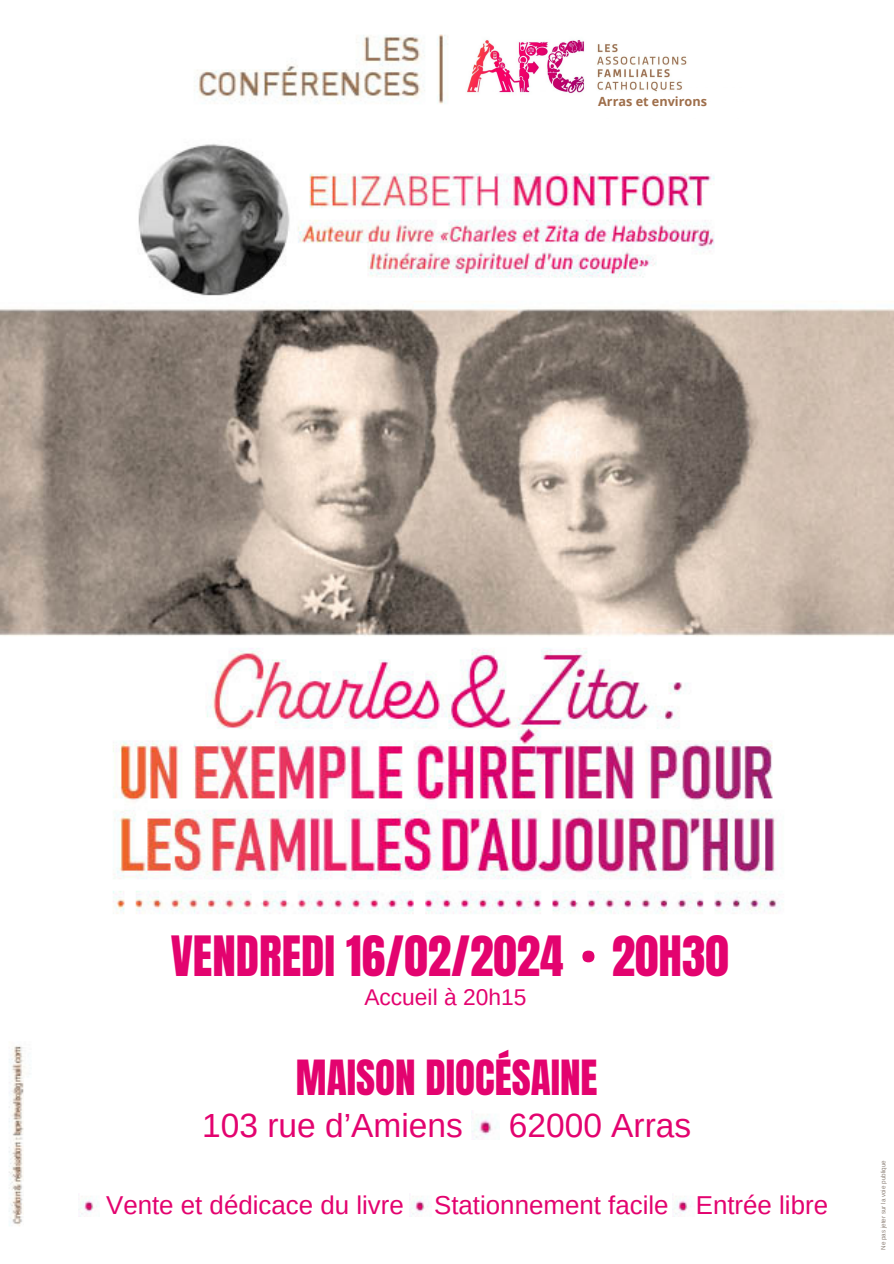
<style>
.page{position:relative;width:894px;height:1264px;background:#fff}
.page>*{position:absolute;margin:0;border:0;box-sizing:border-box;transform-origin:0 0}
.t1{font:700 70.5px "Open Sans";color:#e3036f}
.t2{font:47.25px "Anton";color:#e3036f}
.t3{font:41.25px "Anton";color:#e3036f}
.t4{font:33.45px "Arimo";color:#e3036f}
.t5{font:25.8px "Arimo";color:#e3036f}
.t6{font:22.8px "Arimo";color:#e3036f}
.t7{font:700 12.6px "Open Sans";color:#9e6e4a}
.t8{font:6.3px "Arimo";color:#8e8279}
</style>
<div class="page">
<img style="left:0;top:34px;width:893px;height:1192px">
<div style="left:25px;top:1077px;width:868px;height:186px;background:#fff"></div>
<div style="left:35px;top:995px;width:858px;height:90px;background:#fff"></div>
<img style="left:471px;top:1111px;width:27px;height:27px">
<img style="left:409px;top:1198px;width:21px;height:18px">
<img style="left:672px;top:1198px;width:21px;height:18px">
<img style="left:78px;top:1198px;width:21px;height:16px">
<div style="left:454px;top:24px;width:293px;height:92px;background:#fff"></div>
<img style="left:467px;top:40px;width:118px;height:54px">
<img style="left:587px;top:44px;width:159px;height:74px">
<div style="left:181px;top:920px;width:356px;height:75px;background:#fff"></div>
<div style="left:526px;top:922px;width:367px;height:74px;background:#fff"></div>
<p class="t7" style="left:598px;top:93px;width:110px">Arras et environs</p>
<p class="t2" style="left:171px;top:922px;width:394px">VENDREDI 16/02/2024</p>
<p class="t2" style="left:611px;top:922px;width:118px">20H30</p>
<p class="t1" style="left:578px;top:886px;width:22px">.</p>
<p class="t6" style="left:364px;top:984px;width:163px">Accueil à 20h15</p>
<p class="t3" style="left:296px;top:1047px;width:303px">MAISON DIOCÉSAINE</p>
<p class="t4" style="left:202px;top:1106px;width:262px">103 rue d’Amiens</p>
<p class="t4" style="left:508px;top:1106px;width:184px">62000 Arras</p>
<p class="t5" style="left:106px;top:1190px;width:299px">Vente et dédicace du livre</p>
<p class="t5" style="left:434px;top:1190px;width:236px">Stationnement facile</p>
<p class="t5" style="left:695px;top:1190px;width:134px">Entrée libre</p>
<p class="t8" style="left:879px;top:1249px;width:91px;rotate:-90deg">Ne pas jeter sur la voie publique</p>
</div>
